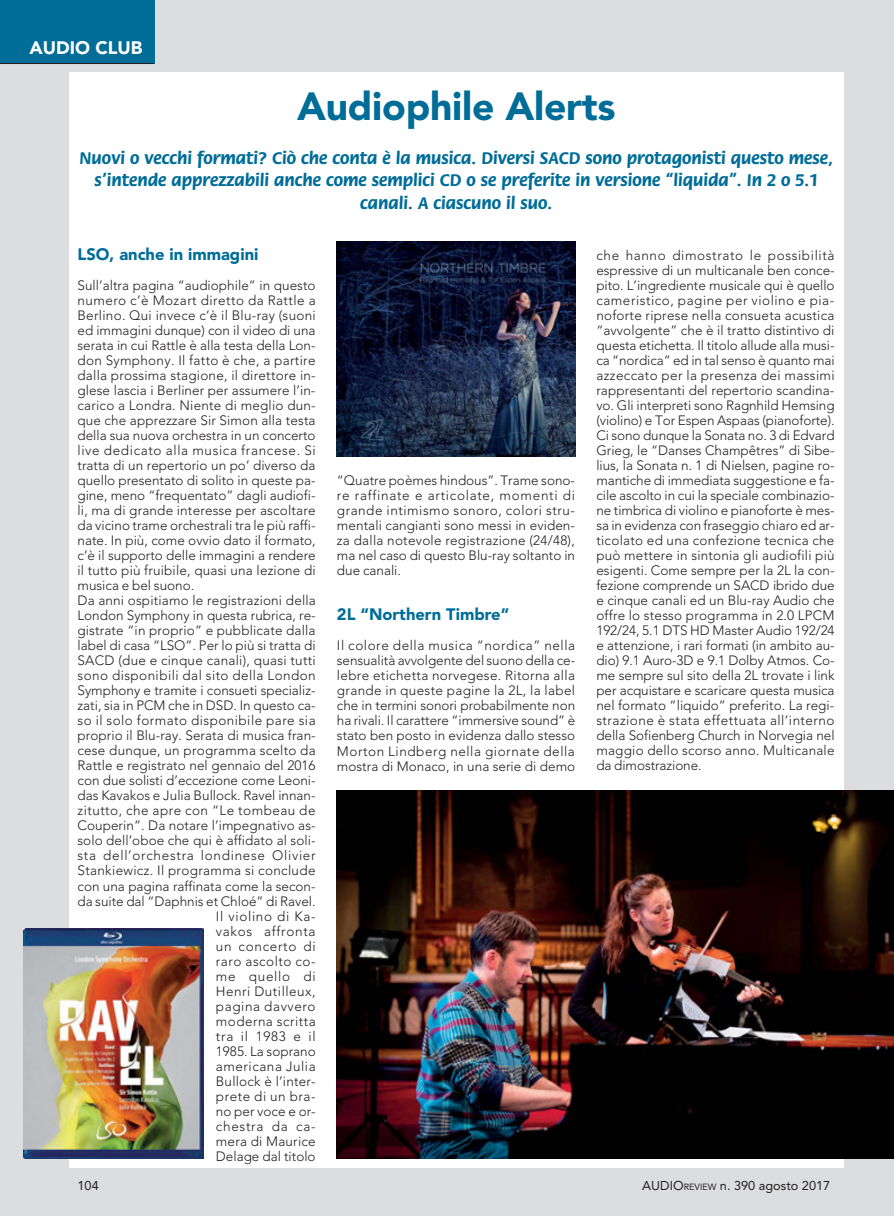
<style>
.page{position:relative;width:894px;height:1216px;background:#fff}
.page>*{position:absolute;margin:0;border:0;box-sizing:border-box;transform-origin:0 0}
.t1{font:900 39px "Avenir";letter-spacing:-.005em;color:#006d98}
.t2{font:700 18px/22.5px "Flora Std";color:#006d98;text-align:center}
.t3{font:900 18px "Avenir";color:#fff}
.t4{font:900 16.5px "Avenir";color:#006d98}
.t5{font:300 13.5px/15px "Avenir";letter-spacing:.005em;color:#231f20;text-align:justify}
.t6{font:300 13.5px "Avenir";letter-spacing:.05em;color:#231f20}
.t7{font:300 13.5px "Avenir";letter-spacing:.035em;color:#231f20}
.t8{font:300 13.5px "Avenir";letter-spacing:.025em;color:#231f20}
.t9{font:300 13.5px "Avenir";letter-spacing:.04em;color:#231f20}
.t10{font:300 13.5px "Avenir";letter-spacing:.03em;color:#231f20}
.t11{font:300 13.5px "Avenir";letter-spacing:.045em;color:#231f20}
.t12{font:12.75px "Avenir";color:#231f20}
.s1{font-size:9px}
</style>
<div class="page">
<div style="left:0;top:0;width:893px;height:1216px;background:#dcddde"></div>
<div style="left:69px;top:72px;width:774px;height:1095px;background:#fff"></div>
<div style="left:0;top:0;width:155px;height:64px;background:#006d98"></div>
<hr style="left:0;top:63px;width:154px;height:1px;background:#231f20">
<img style="left:24px;top:928px;width:180px;height:231px">
<img style="left:337px;top:242px;width:239px;height:215px">
<img style="left:337px;top:790px;width:557px;height:369px">
<h2 class="t3" style="left:30px;top:32px;width:114px">AUDIO CLUB</h2>
<h1 class="t1" style="left:297px;top:73px;width:320px">Audiophile Alerts</h1>
<h2 class="t2" style="left:80px;top:148px;width:755px">Nuovi o vecchi formati? Ciò che conta è la musica. Diversi SACD sono protagonisti questo mese, s’intende apprezzabili anche come semplici CD o se preferite in versione “liquida”. In 2 o 5.1 canali. A ciascuno il suo.</h2>
<p class="t4" style="left:77px;top:240px;width:182px">LSO, anche in immagini</p>
<p class="t5" style="left:77px;top:278px;width:240px">Sull’altra pagina “audiophile” in questo</p>
<p class="t7" style="left:77px;top:293px;width:240px">numero c’è Mozart diretto da Rattle a</p>
<p class="t5" style="left:77px;top:308px;width:240px">Berlino. Qui invece c’è il Blu-ray (suoni</p>
<p class="t5" style="left:77px;top:323px;width:240px">ed immagini dunque) con il video di una</p>
<p class="t5" style="left:77px;top:338px;width:240px">serata in cui Rattle è alla testa della Lon-</p>
<p class="t8" style="left:77px;top:353px;width:240px">don Symphony. Il fatto è che, a partire</p>
<p class="t5" style="left:77px;top:368px;width:240px">dalla prossima stagione, il direttore in-</p>
<p class="t5" style="left:77px;top:383px;width:239px">glese lascia i Berliner per assumere l’in-</p>
<p class="t5" style="left:77px;top:398px;width:240px">carico a Londra. Niente di meglio dun-</p>
<p class="t5" style="left:77px;top:413px;width:240px">que che apprezzare Sir Simon alla testa</p>
<p class="t5" style="left:77px;top:428px;width:240px">della sua nuova orchestra in un concerto</p>
<p class="t6" style="left:77px;top:443px;width:240px">live dedicato alla musica francese. Si</p>
<p class="t5" style="left:77px;top:458px;width:240px">tratta di un repertorio un po’ diverso da</p>
<p class="t5" style="left:77px;top:473px;width:240px">quello presentato di solito in queste pa-</p>
<p class="t5" style="left:77px;top:488px;width:240px">gine, meno “frequentato” dagli audiofi-</p>
<p class="t5" style="left:77px;top:503px;width:239px">li, ma di grande interesse per ascoltare</p>
<p class="t5" style="left:77px;top:518px;width:240px">da vicino trame orchestrali tra le più raffi-</p>
<p class="t5" style="left:77px;top:533px;width:240px">nate. In più, come ovvio dato il formato,</p>
<p class="t5" style="left:77px;top:548px;width:240px">c’è il supporto delle immagini a rendere</p>
<p class="t5" style="left:77px;top:563px;width:240px">il tutto più fruibile, quasi una lezione di</p>
<p class="t5" style="left:77px;top:578px;width:118px">musica e bel suono.</p>
<p class="t5" style="left:77px;top:593px;width:240px">Da anni ospitiamo le registrazioni della</p>
<p class="t5" style="left:77px;top:608px;width:240px">London Symphony in questa rubrica, re-</p>
<p class="t5" style="left:77px;top:623px;width:239px">gistrate “in proprio” e pubblicate dalla</p>
<p class="t5" style="left:77px;top:638px;width:240px">label di casa “LSO”. Per lo più si tratta di</p>
<p class="t5" style="left:77px;top:653px;width:240px">SACD (due e cinque canali), quasi tutti</p>
<p class="t10" style="left:77px;top:668px;width:240px">sono disponibili dal sito della London</p>
<p class="t5" style="left:77px;top:683px;width:240px">Symphony e tramite i consueti specializ-</p>
<p class="t5" style="left:77px;top:698px;width:240px">zati, sia in PCM che in DSD. In questo ca-</p>
<p class="t7" style="left:77px;top:713px;width:240px">so il solo formato disponibile pare sia</p>
<p class="t5" style="left:77px;top:728px;width:240px">proprio il Blu-ray. Serata di musica fran-</p>
<p class="t5" style="left:77px;top:743px;width:240px">cese dunque, un programma scelto da</p>
<p class="t5" style="left:77px;top:758px;width:240px">Rattle e registrato nel gennaio del 2016</p>
<p class="t5" style="left:77px;top:773px;width:240px">con due solisti d’eccezione come Leoni-</p>
<p class="t5" style="left:77px;top:788px;width:240px">das Kavakos e Julia Bullock. Ravel innan-</p>
<p class="t7" style="left:77px;top:803px;width:239px">zitutto, che apre con “Le tombeau de</p>
<p class="t5" style="left:77px;top:818px;width:240px">Couperin”. Da notare l’impegnativo as-</p>
<p class="t5" style="left:77px;top:833px;width:239px">solo dell’oboe che qui è affidato al soli-</p>
<p class="t6" style="left:77px;top:848px;width:240px">sta dell’orchestra londinese Olivier</p>
<p class="t8" style="left:77px;top:863px;width:239px">Stankiewicz. Il programma si conclude</p>
<p class="t5" style="left:77px;top:878px;width:240px">con una pagina raffinata come la secon-</p>
<p class="t5" style="left:77px;top:893px;width:240px">da suite dal “Daphnis et Chloé” di Ravel.</p>
<p class="t6" style="left:216px;top:908px;width:101px">Il violino di Ka-</p>
<p class="t6" style="left:216px;top:923px;width:101px">vakos affronta</p>
<p class="t6" style="left:216px;top:938px;width:101px">un concerto di</p>
<p class="t9" style="left:216px;top:953px;width:101px">raro ascolto co-</p>
<p class="t6" style="left:216px;top:968px;width:101px">me quello di</p>
<p class="t7" style="left:216px;top:983px;width:101px">Henri Dutilleux,</p>
<p class="t11" style="left:216px;top:998px;width:101px">pagina davvero</p>
<p class="t7" style="left:216px;top:1013px;width:101px">moderna scritta</p>
<p class="t6" style="left:216px;top:1028px;width:101px">tra il 1983 e il</p>
<p class="t5" style="left:216px;top:1043px;width:101px">1985. La soprano</p>
<p class="t9" style="left:216px;top:1058px;width:101px">americana Julia</p>
<p class="t5" style="left:216px;top:1073px;width:101px">Bullock è l’inter-</p>
<p class="t9" style="left:216px;top:1088px;width:101px">prete di un bra-</p>
<p class="t5" style="left:216px;top:1103px;width:101px">no per voce e or-</p>
<p class="t6" style="left:216px;top:1118px;width:101px">chestra da ca-</p>
<p class="t5" style="left:216px;top:1133px;width:101px">mera di Maurice</p>
<p class="t5" style="left:216px;top:1148px;width:101px">Delage dal titolo</p>
<p class="t5" style="left:337px;top:473px;width:240px">“Quatre poèmes hindous”. Trame sono&shy;re raffinate e articolate, momenti di grande intimismo sonoro, colori stru&shy;mentali cangianti sono messi in eviden&shy;za dalla notevole registrazione (24/48), ma nel caso di questo Blu-ray soltanto in due canali.</p>
<p class="t4" style="left:337px;top:600px;width:174px">2L “Northern Timbre”</p>
<p class="t5" style="left:337px;top:638px;width:240px">Il colore della musica “nordica” nella sensualità avvolgente del suono della ce&shy;lebre etichetta norvegese. Ritorna alla grande in queste pagine la 2L, la label che in termini sonori probabilmente non ha rivali. Il carattere “immersive sound” è stato ben posto in evidenza dallo stesso Morton Lindberg nella giornate della mostra di Monaco, in una serie di demo</p>
<p class="t5" style="left:596px;top:248px;width:240px">che hanno dimostrato le possibilità espressive di un multicanale ben conce&shy;pito. L’ingrediente musicale qui è quello cameristico, pagine per violino e pia&shy;noforte riprese nella consueta acustica “avvolgente” che è il tratto distintivo di questa etichetta. Il titolo allude alla musi&shy;ca “nordica” ed in tal senso è quanto mai azzeccato per la presenza dei massimi rappresentanti del repertorio scandina&shy;vo. Gli interpreti sono Ragnhild Hemsing (violino) e Tor Espen Aspaas (pianoforte).<br>Ci sono dunque la Sonata no. 3 di Edvard Grieg, le “Danses Champêtres” di Sibe&shy;lius, la Sonata n. 1 di Nielsen, pagine ro&shy;mantiche di immediata suggestione e fa&shy;cile ascolto in cui la speciale combinazio&shy;ne timbrica di violino e pianoforte è mes&shy;sa in evidenza con fraseggio chiaro ed ar&shy;ticolato ed una confezione tecnica che può mettere in sintonia gli audiofili più esigenti. Come sempre per la 2L la con&shy;fezione comprende un SACD ibrido due e cinque canali ed un Blu-ray Audio che offre lo stesso programma in 2.0 LPCM 192/24, 5.1 DTS HD Master Audio 192/24 e attenzione, i rari formati (in ambito au&shy;dio) 9.1 Auro-3D e 9.1 Dolby Atmos. Co&shy;me sempre sul sito della 2L trovate i link per acquistare e scaricare questa musica nel formato “liquido” preferito. La regi&shy;strazione è stata effettuata all’interno della Sofienberg Church in Norvegia nel maggio dello scorso anno. Multicanale da dimostrazione.</p>
<p class="t12" style="left:77px;top:1175px;width:23px">104</p>
<p class="t12" style="left:642px;top:1175px;width:189px">AUDIO<span class="s1">REVIEW</span> n. 390 agosto 2017</p>
</div>
